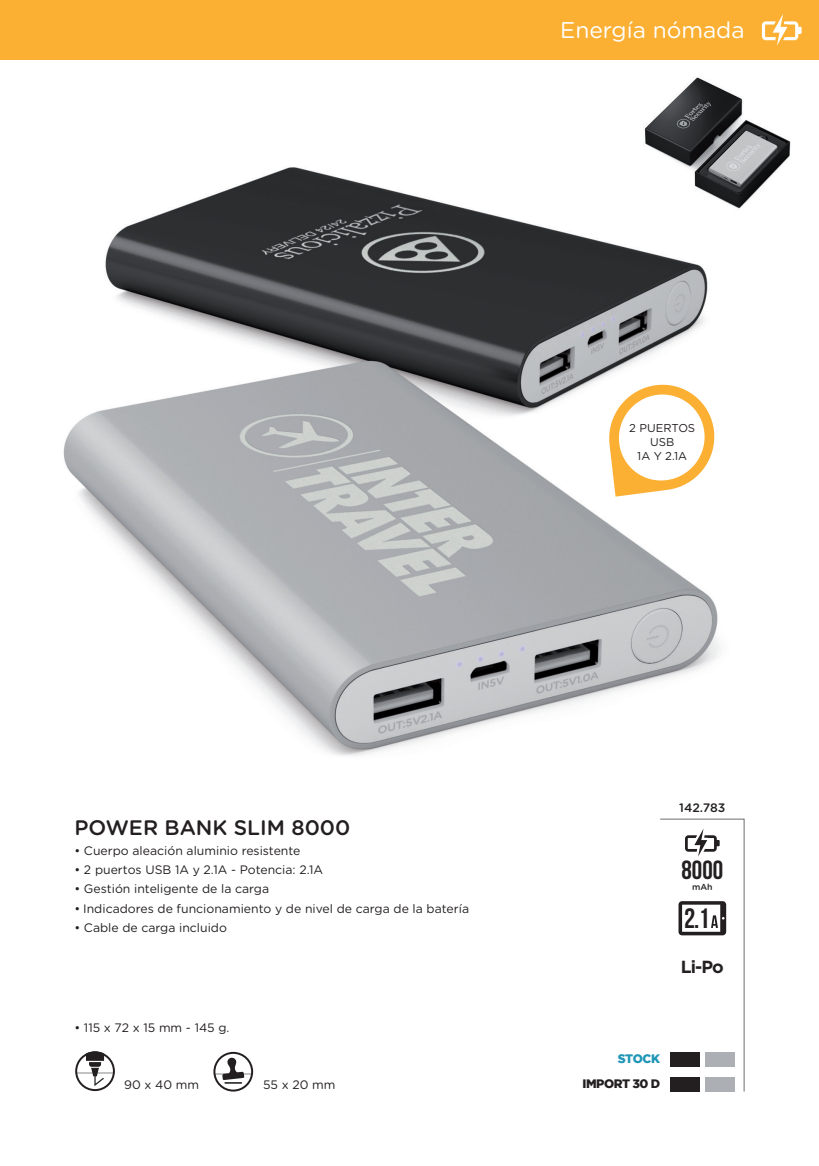
<style>
.page{position:relative;width:819px;height:1166px;background:#fff}
.page>*{position:absolute;margin:0;border:0;box-sizing:border-box;transform-origin:0 0}
.Descriptif_produit{font:28px "Bebas Neue";color:#231f20}
.t1{font:26.25px "Bebas Neue";color:#231f20}
.t2{font:22.75px "Gotham Rounded";color:#fff}
.t3{font:500 21px "Gotham Rounded";color:#231f20}
.t4{font:700 17.5px "Gotham";color:#231f20}
.Descriptif_produit-2{font:12.25px "Gotham Rounded";color:#231f20}
.Descriptif_produit-3{font:900 12.25px "Gotham";letter-spacing:-.035em;color:#231f20}
.t5{font:500 12.25px "Gotham Rounded";color:#231f20}
.Descriptif_produit-4{font:900 12.25px "Gotham";letter-spacing:-.035em;color:#1f96b7}
.t6{font:11.38px "Gotham Rounded";color:#231f20}
.t7{font:500 8.75px "Gotham Rounded";color:#231f20}
</style>
<div class="page">
<img style="left:63px;top:77px;width:728px;height:679px">
<div style="left:0;top:0;width:819px;height:60px;background:#fbb033"></div>
<svg style="left:761px;top:14px;width:40px;height:32px"></svg>
<svg style="left:660px;top:818px;width:85px;height:274px"></svg>
<svg style="left:75px;top:1051px;width:40px;height:40px"></svg>
<svg style="left:213px;top:1052px;width:40px;height:39px"></svg>
<svg style="left:608px;top:383px;width:107px;height:114px"></svg>
<h3 class="t2" style="left:560px;top:15px;width:186px">Energía nómada</h3>
<p class="t6" style="left:629px;top:420px;width:67px">2 PUERTOS</p>
<p class="t6" style="left:650px;top:434px;width:26px">USB</p>
<p class="t6" style="left:637px;top:448px;width:51px">1A Y 2.1A</p>
<p class="t3" style="left:74px;top:813px;width:277px">POWER BANK SLIM 8000</p>
<p class="Descriptif_produit-2" style="left:74px;top:842px;width:227px">• Cuerpo aleación aluminio resistente</p>
<p class="Descriptif_produit-2" style="left:74px;top:861px;width:250px">• 2 puertos USB 1A y 2.1A - Potencia: 2.1A</p>
<p class="Descriptif_produit-2" style="left:74px;top:880px;width:196px">• Gestión inteligente de la carga</p>
<p class="Descriptif_produit-2" style="left:74px;top:900px;width:396px">• Indicadores de funcionamiento y de nivel de carga de la batería</p>
<p class="Descriptif_produit-2" style="left:74px;top:919px;width:154px">• Cable de carga incluido</p>
<p class="Descriptif_produit-2" style="left:74px;top:1019px;width:157px">•115x72x15mm-145g.</p>
<p class="Descriptif_produit-2" style="left:124px;top:1076px;width:76px">90 x 40 mm</p>
<p class="Descriptif_produit-2" style="left:263px;top:1076px;width:74px">55 x 20 mm</p>
<p class="t5" style="left:679px;top:799px;width:48px">142.783</p>
<p class="t1" style="left:681px;top:855px;width:43px">8000</p>
<p class="t7" style="left:692px;top:881px;width:22px">mAh</p>
<p class="Descriptif_produit" style="left:684px;top:903px;width:27px">2.1</p>
<p class="t4" style="left:680px;top:957px;width:44px">Li-Po</p>
<p class="Descriptif_produit-4" style="left:617px;top:1052px;width:44px">STOCK</p>
<p class="Descriptif_produit-3" style="left:582px;top:1076px;width:79px">IMPORT 30 D</p>
</div>
